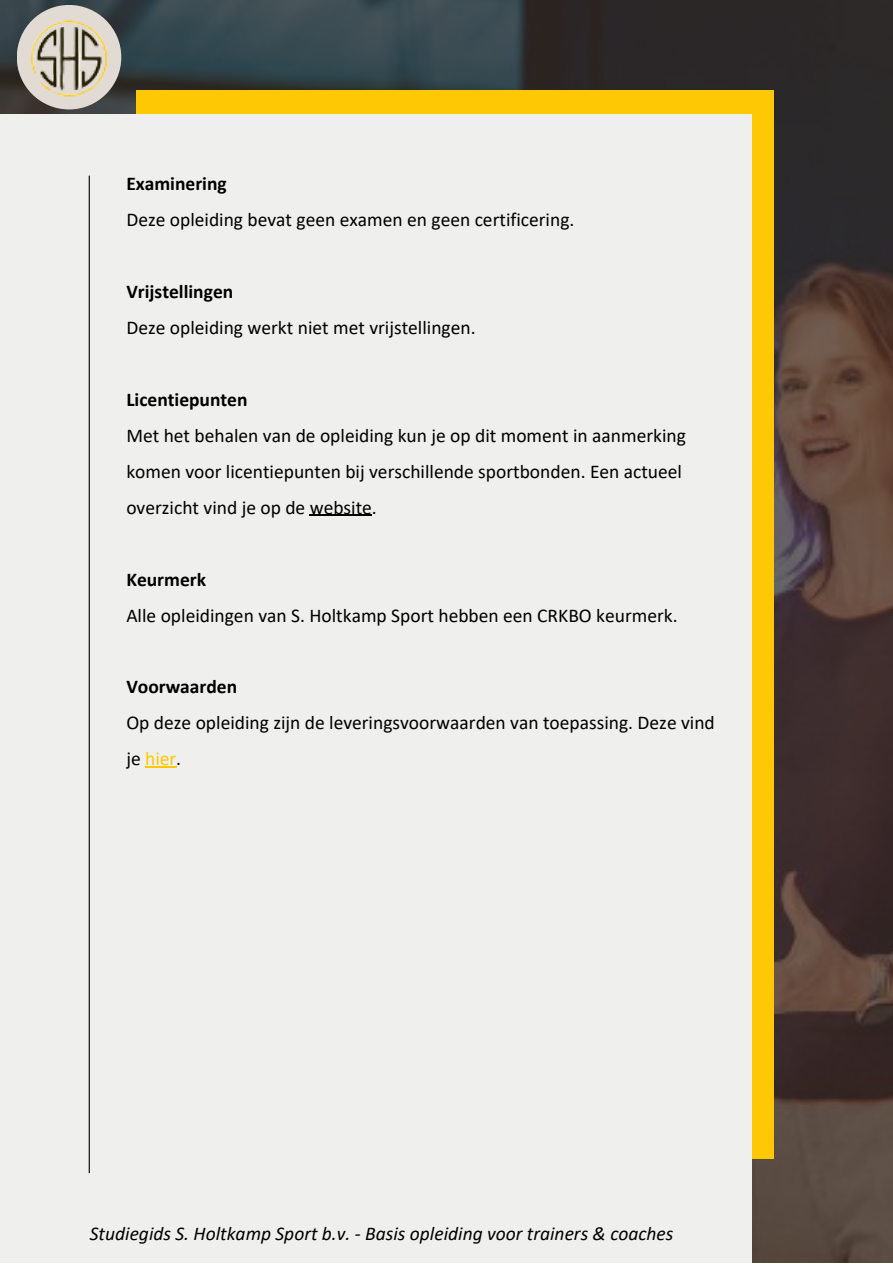
<style>
.page{position:relative;width:893px;height:1264px;background:#fff}
.page>*{position:absolute;margin:0;border:0;box-sizing:border-box;transform-origin:0 0}
.t1{font:19.5px/36px "Calibri";color:#000}
.t2{font:italic 19.5px "Calibri";color:#000}
.t3{font:700 19.5px "Calibri";color:#000}
.s1{color:#fec904}
</style>
<div class="page">
<img style="left:0;top:0;width:892px;height:1262px">
<div style="left:136px;top:90px;width:637px;height:1068px;background:#fec904"></div>
<div style="left:0;top:114px;width:751px;height:1148px;background:#efefed"></div>
<hr style="left:89px;top:176px;width:1px;height:997px;background:#000">
<hr style="left:310px;top:514px;width:62px;height:2px;background:#000">
<hr style="left:145px;top:766px;width:31px;height:1px;background:#fec904">
<div style="left:17px;top:5px;width:104px;height:104px;background:#e1dbd4;border-radius:50%"></div>
<img style="left:26px;top:13px;width:86px;height:88px">
<p class="t3" style="left:126px;top:175px;width:102px">Examinering</p>
<p class="t1" style="left:126px;top:203px;width:449px">Deze opleiding bevat geen examen en geen certificering.</p>
<p class="t3" style="left:126px;top:283px;width:108px">Vrijstellingen</p>
<p class="t1" style="left:126px;top:311px;width:350px">Deze opleiding werkt niet met vrijstellingen.</p>
<p class="t3" style="left:126px;top:391px;width:123px">Licentiepunten</p>
<p class="t1" style="left:126px;top:418px;width:561px">Met het behalen van de opleiding kun je op dit moment in aanmerking komen voor licentiepunten bij verschillende sportbonden. Een actueel overzicht vind je op de website.</p>
<p class="t3" style="left:126px;top:571px;width:81px">Keurmerk</p>
<p class="t1" style="left:126px;top:598px;width:552px">Alle opleidingen van S. Holtkamp Sport hebben een CRKBO keurmerk.</p>
<p class="t3" style="left:126px;top:679px;width:112px">Voorwaarden</p>
<p class="t1" style="left:126px;top:706px;width:590px">Op deze opleiding zijn de leveringsvoorwaarden van toepassing. Deze vind je <span class="s1">hier</span>.</p>
<p class="t2" style="left:90px;top:1225px;width:585px">Studiegids S. Holtkamp Sport b.v. - Basis opleiding voor trainers &amp; coaches</p>
</div>
